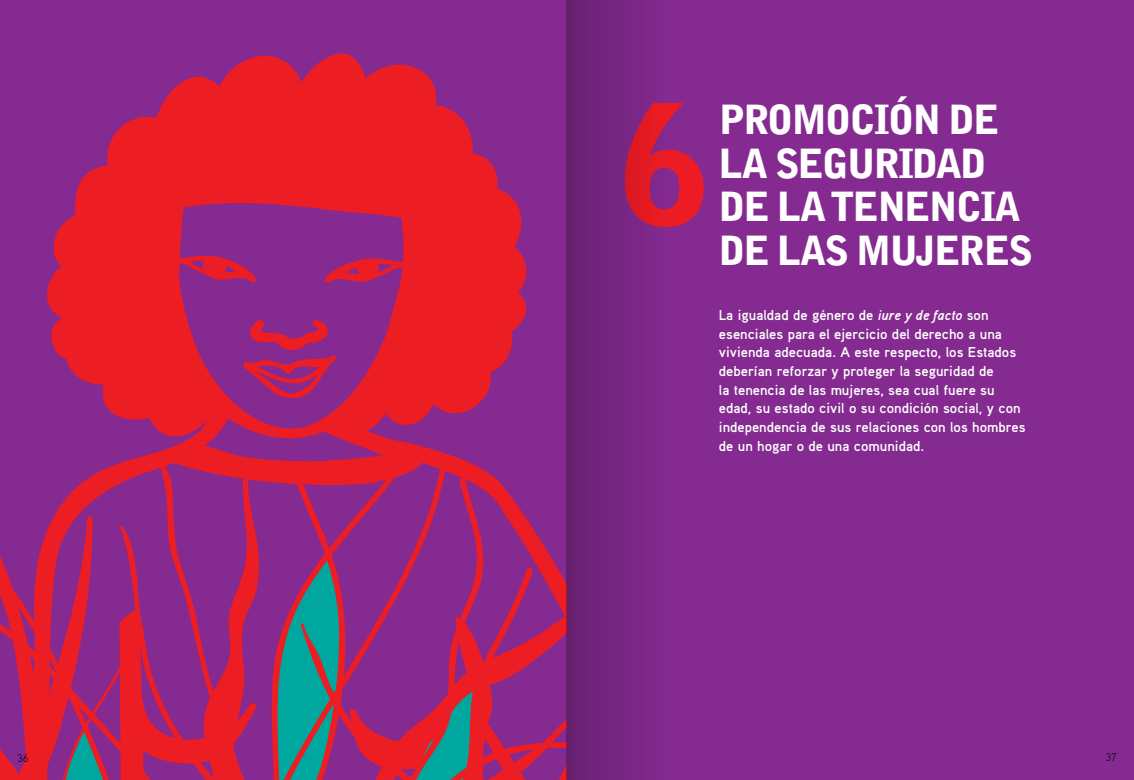
<style>
.page{position:relative;width:1134px;height:780px;background:#fff}
.page>*{position:absolute;margin:0;border:0;box-sizing:border-box;transform-origin:0 0}
.t1{font:900 161.75px "Bell Gothic Std";color:#ed1c24}
.t2{font:900 40px/43.8px "Bell Gothic Std";letter-spacing:-.05em;color:#fff}
.t3{font:700 14.38px/18.6px "Aaux";color:#fff}
.t4{font:300 11.25px "Aaux";color:#000}
.s1{font-style:italic}
</style>
<div class="page">
<div style="left:567px;top:0;width:567px;height:780px;background:#842a90"></div>
<svg style="left:0;top:0;width:567px;height:458px;background:#b12461"></svg>
<svg style="left:173px;top:254px;width:85px;height:28px;background:#b92359"></svg>
<svg style="left:324px;top:257px;width:85px;height:27px;background:#bb2356"></svg>
<svg style="left:243px;top:356px;width:94px;height:42px;background:#a92569"></svg>
<svg style="left:0;top:458px;width:567px;height:322px;background:#9a2e70"></svg>
<div style="left:567px;top:0;width:98px;height:780px;background:linear-gradient(to right,#682172,#83298f)"></div>
<h1 class="t1" style="left:620px;top:71px;width:91px">6</h1>
<h2 class="t2" style="left:719px;top:98px;width:254px">PROMOCIÓN DE<br>LA SEGURIDAD<br>DELATENENCIA<br>DE LAS</h2>
<h2 class="t2" style="left:856px;top:229px;width:103px">MUJERES</h2>
<p class="t3" style="left:719px;top:305px;width:308px">La igualdad de género de <span class="s1">iure y de facto</span> son esenciales para el ejercicio del derecho a una vivienda adecuada. A este respecto, los Estados deberían reforzar y proteger la seguridad de<br>la tenencia de las mujeres, sea cual fuere su edad, su estado civil o su condición social, y con independencia de sus relaciones con los hombres de un hogar o de una comunidad.</p>
<p class="t4" style="left:17px;top:751px;width:13px">36</p>
<p class="t4" style="left:1106px;top:750px;width:12px">37</p>
</div>
